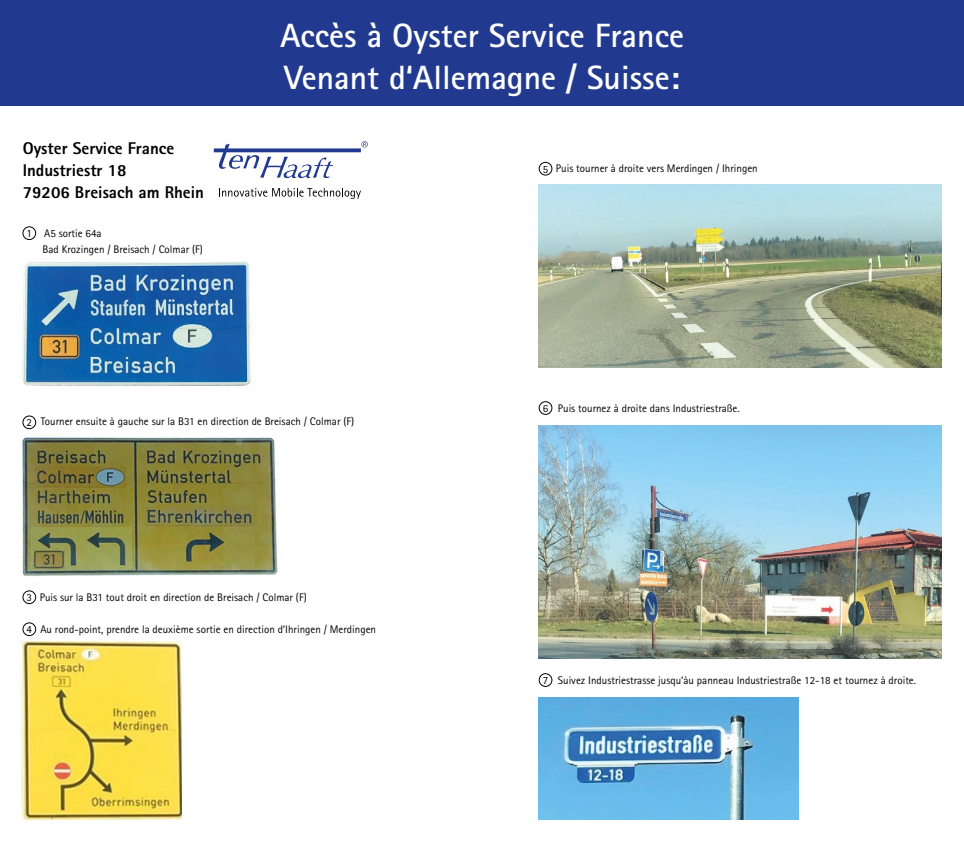
<style>
.page{position:relative;width:964px;height:842px;background:#fff}
.page>*{position:absolute;margin:0;border:0;box-sizing:border-box;transform-origin:0 0}
.t1{font:700 33.7px/42.8px "Rotis Sans Serif";color:#fff}
.t2{font:800 17px/22px "Rotis Sans Serif";color:#000}
.t3{font:11px/16px "Rotis Sans Serif";color:#000}
</style>
<div class="page">
<div style="left:23px;top:227px;width:13px;height:13px;border:1px solid #000;border-radius:50%"></div>
<div style="left:23px;top:416px;width:13px;height:13px;border:1px solid #000;border-radius:50%"></div>
<div style="left:23px;top:591px;width:13px;height:13px;border:1px solid #000;border-radius:50%"></div>
<div style="left:23px;top:623px;width:13px;height:13px;border:1px solid #000;border-radius:50%"></div>
<img style="left:22px;top:261px;width:229px;height:125px">
<svg style="left:219px;top:188px;width:142px;height:11px"></svg>
<svg style="left:214px;top:141px;width:154px;height:37px"></svg>
<img style="left:22px;top:437px;width:256px;height:139px">
<img style="left:20px;top:641px;width:162px;height:178px">
<div style="left:539px;top:162px;width:13px;height:13px;border:1px solid #000;border-radius:50%"></div>
<div style="left:539px;top:401px;width:13px;height:14px;border:1px solid #000;border-radius:50%"></div>
<div style="left:539px;top:673px;width:13px;height:14px;border:1px solid #000;border-radius:50%"></div>
<img style="left:539px;top:184px;width:402px;height:184px">
<img style="left:539px;top:426px;width:402px;height:232px">
<img style="left:539px;top:697px;width:260px;height:122px">
<div style="left:0;top:0;width:964px;height:105px;background:#213a8f"></div>
<h2 class="t2" style="left:23px;top:137px;width:183px">Oyster Service France<br>Industriestr 18<br>79206 Breisach am Rhein</h2>
<p class="t3" style="left:43px;top:225px;width:162px;text-indent:-16px">1 A5 sortie 64a<br>Bad Krozingen / Breisach / Colmar (F)</p>
<h1 class="t1" style="left:280px;top:13px;width:405px">Accès à Oyster Service France<br>Venant d‘Allemagne / Suisse:</h1>
<p class="t3" style="left:543px;top:160px;width:216px">5 Puis tourner à droite vers Merdingen / Ihringen</p>
<p class="t3" style="left:543px;top:400px;width:198px">6 Puis tournez à droite dans Industriestraße.</p>
<p class="t3" style="left:27px;top:413px;width:329px">2 Tourner ensuite à gauche sur la B31 en direction de Breisach / Colmar (F)</p>
<p class="t3" style="left:27px;top:589px;width:282px">3 Puis sur la B31 tout droit en direction de Breisach / Colmar (F)</p>
<p class="t3" style="left:27px;top:621px;width:351px">4 Au rond-point, prendre la deuxième sortie en direction d‘Ihringen / Merdingen</p>
<p class="t3" style="left:543px;top:672px;width:375px">7 Suivez Industriestrasse jusqu‘àu panneau Industriestraße 12-18 et tournez à droite.</p>
</div>
